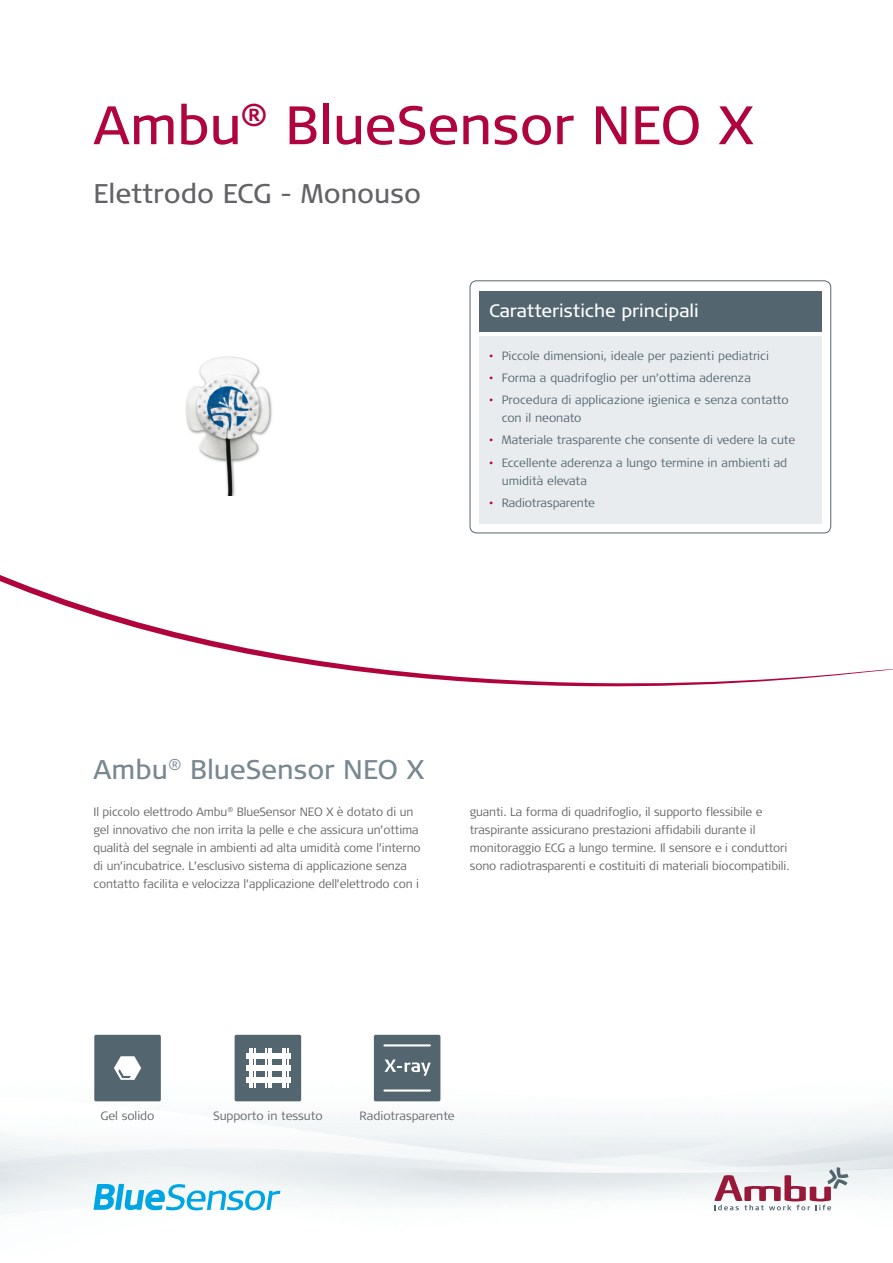
<style>
.page{position:relative;width:893px;height:1263px;background:#fff}
.page>*{position:absolute;margin:0;border:0;box-sizing:border-box;transform-origin:0 0}
.t1{font:54px "Signa OT";color:#b0043d}
.t2{font:27px "Signa OT";color:#636366}
.t3{font:27px "Signa OT";color:#778891}
.t4{font:18px "Signa OT";color:#fff}
.t5{font:300 12px/18px "Signa OT";letter-spacing:-.01em;color:#636366}
.t6{font:300 12px/18px "Signa OT";color:#53656e}
.s1{color:#b0043d}
</style>
<div class="page">
<img style="left:186px;top:356px;width:86px;height:139px">
<svg style="left:0;top:575px;width:893px;height:111px"></svg>
<img style="left:0;top:1079px;width:893px;height:136px">
<svg style="left:714px;top:1167px;width:134px;height:43px"></svg>
<div style="left:470px;top:281px;width:361px;height:252px;border:1px solid #53656e;border-radius:7px"></div>
<div style="left:479px;top:336px;width:342px;height:187px;background:#e9ecef"></div>
<div style="left:479px;top:291px;width:342px;height:41px;background:#53656e"></div>
<div style="left:94px;top:1035px;width:67px;height:66px;background:#53656e;border-radius:2px"></div>
<svg style="left:114px;top:1056px;width:27px;height:24px"></svg>
<div style="left:235px;top:1035px;width:66px;height:66px;background:#53656e;border-radius:2px"></div>
<svg style="left:246px;top:1048px;width:45px;height:40px"></svg>
<div style="left:374px;top:1035px;width:66px;height:66px;background:#53656e;border-radius:2px"></div>
<hr style="left:383px;top:1044px;width:48px;height:2px;background:#fff">
<hr style="left:383px;top:1089px;width:48px;height:2px;background:#fff">
<svg style="left:384px;top:1059px;width:47px;height:17px"></svg>
<svg style="left:94px;top:1184px;width:186px;height:26px"></svg>
<h1 class="t1" style="left:94px;top:94px;width:661px">Ambu<sup>®</sup> BlueSensor NEO X</h1>
<h2 class="t2" style="left:94px;top:178px;width:329px">Elettrodo ECG - Monouso</h2>
<h3 class="t4" style="left:489px;top:301px;width:211px">Caratteristiche principali</h3>
<p class="t6" style="left:489px;top:346px;width:281px"><span class="s1">•</span> Piccole dimensioni, ideale per pazienti pediatrici</p>
<p class="t6" style="left:489px;top:369px;width:263px"><span class="s1">•</span> Forma a quadrifoglio per un’ottima aderenza</p>
<p class="t6" style="left:502px;top:391px;width:288px;text-indent:-13px"><span class="s1">•</span> Procedura di applicazione igienica e senza contatto con il neonato</p>
<p class="t6" style="left:489px;top:431px;width:308px"><span class="s1">•</span> Materiale trasparente che consente di vedere la cute</p>
<p class="t6" style="left:502px;top:453px;width:287px;text-indent:-13px"><span class="s1">•</span> Eccellente aderenza a lungo termine in ambienti ad umidità elevata</p>
<p class="t6" style="left:489px;top:494px;width:107px"><span class="s1">•</span> Radiotrasparente</p>
<h2 class="t3" style="left:94px;top:754px;width:332px">Ambu<sup>®</sup> BlueSensor NEO X</h2>
<p class="t5" style="left:94px;top:803px;width:329px">Il piccolo elettrodo Ambu<sup>®</sup> BlueSensor NEO X è dotato di un gel innovativo che non irrita la pelle e che assicura un’ottima qualità del segnale in ambienti ad alta umidità come l’interno di un’incubatrice. L’esclusivo sistema di applicazione senza contatto facilita e velocizza l’applicazione dell’elettrodo con i</p>
<p class="t5" style="left:470px;top:803px;width:321px">guanti. La forma di quadrifoglio, il supporto flessibile e traspirante assicurano prestazioni affidabili durante il monitoraggio ECG a lungo termine. Il sensore e i conduttori sono radiotrasparenti e costituiti di materiali biocompatibili.</p>
<p class="t5" style="left:101px;top:1107px;width:55px">Gel solido</p>
<p class="t5" style="left:213px;top:1107px;width:111px">Supporto in tessuto</p>
<p class="t5" style="left:360px;top:1107px;width:97px">Radiotrasparente</p>
</div>
